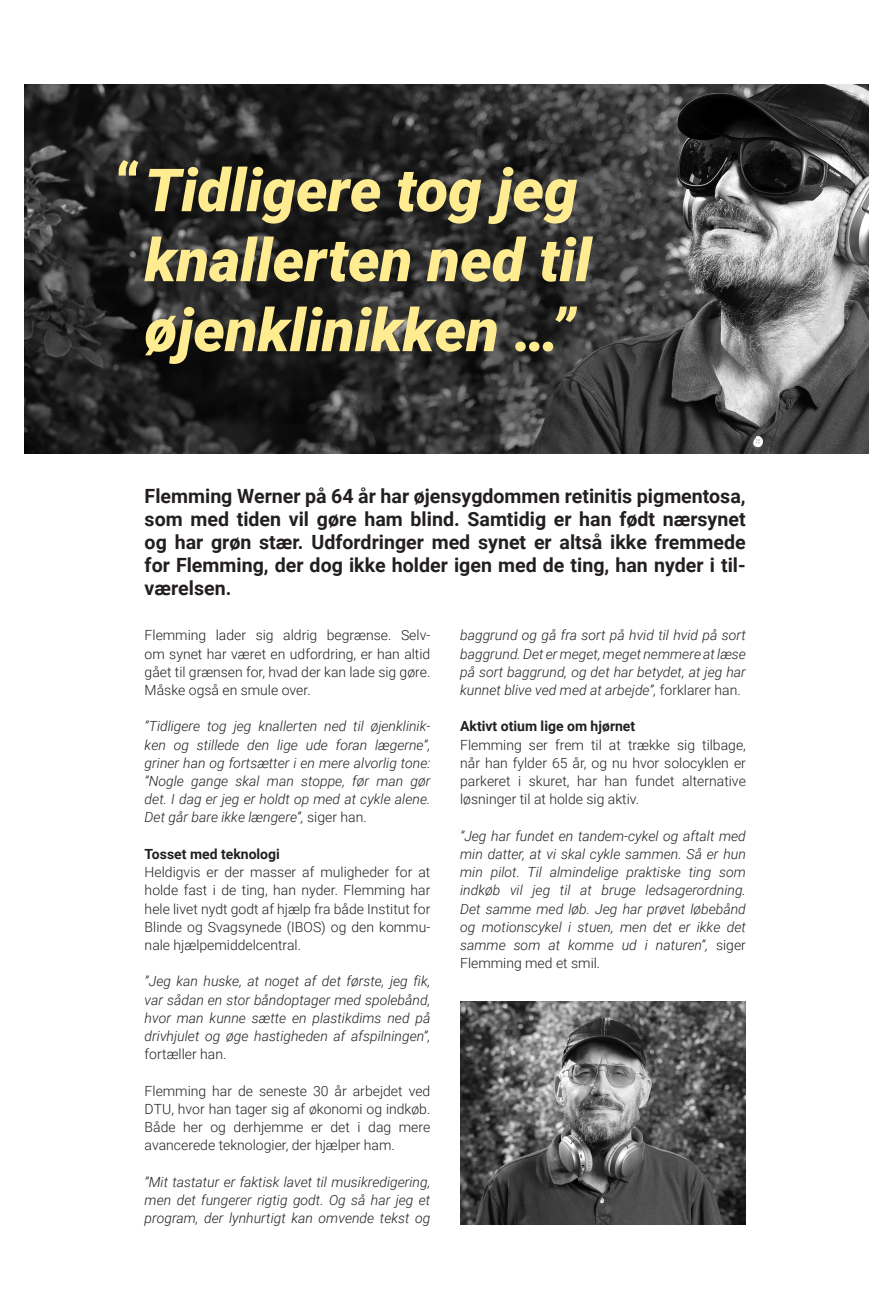
<style>
.page{position:relative;width:893px;height:1290px;background:#fff}
.page>*{position:absolute;margin:0;border:0;box-sizing:border-box;transform-origin:0 0}
.t1{font:italic 900 59.5px/70px "Roboto";color:#ffec90}
.t2{font:900 59.5px "Roboto";color:#ffec90}
.t3{font:700 19.6px/23.1px "Roboto";color:#231f20;text-align:justify}
.t4{font:italic 300 14px/18.2px "Roboto";color:#231f20;text-align:justify}
.t5{font:300 14px/18.2px "Roboto";color:#231f20;text-align:justify}
.t6{font:700 14px "Roboto";color:#231f20}
.s1{font-style:normal}
</style>
<div class="page">
<img style="left:25px;top:84px;width:843px;height:369px">
<img style="left:460px;top:1001px;width:286px;height:223px">
<h1 class="t2" style="left:115px;top:143px;width:27px">“</h1>
<h1 class="t1" style="left:145px;top:153px;width:448px">Tidligere tog jeg knallerten ned til øjenklinikken …”</h1>
<p class="t3" style="left:145px;top:483px;width:602px">Flemming Werner på 64 år har øjensygdommen retinitis pigmentosa, som med tiden vil gøre ham blind. Samtidig er han født nærsynet og har grøn stær. Udfordringer med synet er altså ikke fremmede for Flemming, der dog ikke holder igen med de ting, han nyder i til&shy;værelsen.</p>
<p class="t5" style="left:145px;top:626px;width:287px">Flemming lader sig aldrig begrænse. Selv&shy;om synet har været en udfordring, er han altid gået til grænsen for, hvad der kan lade sig gøre.<br>Måske også en smule over.</p>
<p class="t4" style="left:145px;top:717px;width:287px">”Tidligere tog jeg knallerten ned til øjenklinik&shy;ken og stillede den lige ude foran lægerne”, griner han og fortsætter i en mere alvorlig tone: ”Nogle gange skal man stoppe, før man gør det. I dag er jeg er holdt op med at cykle alene.<br>Det går bare ikke længere”, <span class="s1">siger han.</span></p>
<p class="t6" style="left:145px;top:844px;width:137px">Tosset med teknologi</p>
<p class="t5" style="left:145px;top:862px;width:287px">Heldigvis er der masser af muligheder for at holde fast i de ting, han nyder. Flemming har hele livet nydt godt af hjælp fra både Institut for Blinde og Svagsynede (IBOS) og den kommu&shy;nale hjælpemiddelcentral.</p>
<p class="t4" style="left:145px;top:972px;width:287px">”Jeg kan huske, at noget af det første, jeg fik, var sådan en stor båndoptager med spolebånd, hvor man kunne sætte en plastikdims ned på drivhjulet og øge hastigheden af afspilningen”,</p>
<p class="t5" style="left:145px;top:1044px;width:83px">fortæller han.</p>
<p class="t5" style="left:145px;top:1081px;width:287px">Flemming har de seneste 30 år arbejdet ved DTU, hvor han tager sig af økonomi og indkøb.<br>Både her og derhjemme er det i dag mere avancerede teknologier, der hjælper ham.</p>
<p class="t4" style="left:145px;top:1172px;width:287px">”Mit tastatur er faktisk lavet til musikredigering, men det fungerer rigtig godt. Og så har jeg et program, der lynhurtigt kan omvende tekst og</p>
<p class="t4" style="left:460px;top:626px;width:287px">baggrund og gå fra sort på hvid til hvid på sort baggrund. Det er meget, meget nemmere at læse på sort baggrund, og det har betydet, at jeg har kunnet blive ved med at arbejde”, <span class="s1">forklarer han.</span></p>
<p class="t6" style="left:460px;top:717px;width:177px">Aktivt otium lige om hjørnet</p>
<p class="t5" style="left:460px;top:735px;width:287px">Flemming ser frem til at trække sig tilbage, når han fylder 65 år, og nu hvor solocyklen er parkeret i skuret, har han fundet alternative løsninger til at holde sig aktiv.</p>
<p class="t4" style="left:460px;top:826px;width:287px">”Jeg har fundet en tandem-cykel og aftalt med min datter, at vi skal cykle sammen. Så er hun min pilot. Til almindelige praktiske ting som indkøb vil jeg til at bruge ledsagerordning.<br>Det samme med løb. Jeg har prøvet løbebånd og motionscykel i stuen, men det er ikke det samme som at komme ud i naturen”, <span class="s1">siger Flemming med et smil.</span></p>
</div>
